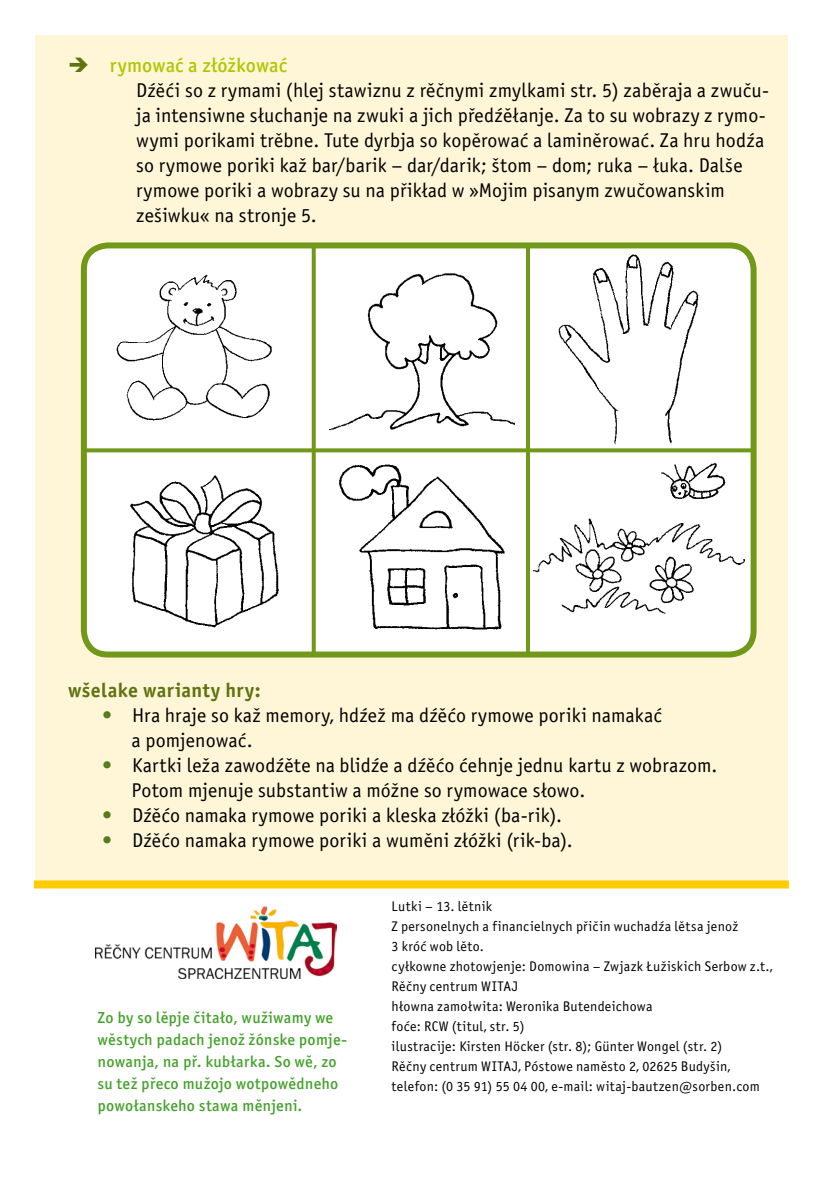
<style>
.page{position:relative;width:840px;height:1191px;background:#fff}
.page>*{position:absolute;margin:0;border:0;box-sizing:border-box;transform-origin:0 0}
.t1{font:20px/25px "Officina Sans Book E";letter-spacing:.005em;color:#000}
.t2{font:20px "Officina Sans Bold E";letter-spacing:.02em;color:#5f7311}
.t3{font:20px "Officina Sans Medium E";letter-spacing:.005em;color:#afc700}
.t4{font:16px/22px "Officina Sans Medium E";letter-spacing:.015em;color:#44a12b}
.t5{font:14px/20px "Officina Sans Book E";letter-spacing:.02em;color:#000}
.s1{color:#5f7311}
.s2{color:#577c1c}
</style>
<div class="page">
<div style="left:35px;top:35px;width:752px;height:848px;background:#fff5d7"></div>
<img style="left:95px;top:906px;width:241px;height:72px">
<div style="left:34px;top:880px;width:754px;height:8px;background:#fecc00"></div>
<div style="left:84px;top:245px;width:669px;height:409px;background:#fff;border-radius:24px"></div>
<div style="left:81px;top:242px;width:675px;height:415px;border:6px solid #72981a;border-radius:24px"></div>
<svg style="left:311px;top:245px;width:4px;height:412px;background:#8baa43"></svg>
<svg style="left:525px;top:245px;width:4px;height:411px;fill:#72981a"></svg>
<svg style="left:84px;top:448px;width:669px;height:4px;background:#7ea02e"></svg>
<img style="left:329px;top:273px;width:185px;height:158px">
<img style="left:339px;top:464px;width:166px;height:166px">
<img style="left:116px;top:274px;width:156px;height:147px">
<img style="left:99px;top:475px;width:180px;height:175px">
<img style="left:541px;top:245px;width:172px;height:199px">
<img style="left:533px;top:444px;width:211px;height:170px">
<p class="t3" style="left:68px;top:54px;width:220px"><span class="s1">➔</span> rymować a złóžkować</p>
<p class="t1" style="left:136px;top:78px;width:634px">Dźěći so z rymami (hlej stawiznu z rěčnymi zmylkami str. 5) zaběraja a zwuču&shy;ja intensiwne słuchanje na zwuki a jich předźěłanje. Za to su wobrazy z rymo&shy;wymi porikami trěbne. Tute dyrbja so kopěrować a laminěrować. Za hru hodźa so rymowe poriki kaž bar/barik – dar/darik; štom – dom; ruka – łuka. Dalše rymowe poriki a wobrazy su na přikład w »Mojim pisanym zwučowanskim zešiwku« na stronje 5.</p>
<p class="t2" style="left:68px;top:678px;width:194px">wšelake warianty hry:</p>
<p class="t1" style="left:131px;top:703px;width:532px;text-indent:-29px"><span class="s2">•</span> Hra hraje so kaž memory, hdźež ma dźěćo rymowe poriki namakać a pomjenować.</p>
<p class="t1" style="left:131px;top:753px;width:587px;text-indent:-29px"><span class="s2">•</span> Kartki leža zawodźěte na blidźe a dźěćo ćehnje jednu kartu z wobrazom.<br>Potom mjenuje substantiw a móžne so rymowace słowo.</p>
<p class="t1" style="left:102px;top:803px;width:461px"><span class="s2">•</span> Dźěćo namaka rymowe poriki a kleska złóžki (ba-rik).</p>
<p class="t1" style="left:102px;top:828px;width:472px"><span class="s2">•</span> Dźěćo namaka rymowe poriki a wuměni złóžki (rik-ba).</p>
<p class="t4" style="left:98px;top:1006px;width:251px">Zo by so lěpje čitało, wužiwamy we wěstych padach jenož žónske pomje&shy;nowanja, na př. kubłarka. So wě, zo su tež přeco mužojo wotpowědneho powołanskeho stawa měnjeni.</p>
<p class="t5" style="left:391px;top:896px;width:382px">Lutki – 13. lětnik<br>Z personelnych a financielnych přičin wuchadźa lětsa jenož<br>3 króć wob lěto.<br>cyłkowne zhotowjenje: Domowina – Zwjazk Łužiskich Serbow z.t., Rěčny centrum WITAJ<br>hłowna zamołwita: Weronika Butendeichowa<br>foće: RCW (titul, str. 5)<br>ilustracije: Kirsten Höcker (str. 8); Günter Wongel (str. 2)<br>Rěčny centrum WITAJ, Póstowe naměsto 2, 02625 Budyšin, telefon: (0 35 91) 55 04 00, e-mail: witaj-bautzen@sorben.com</p>
</div>
